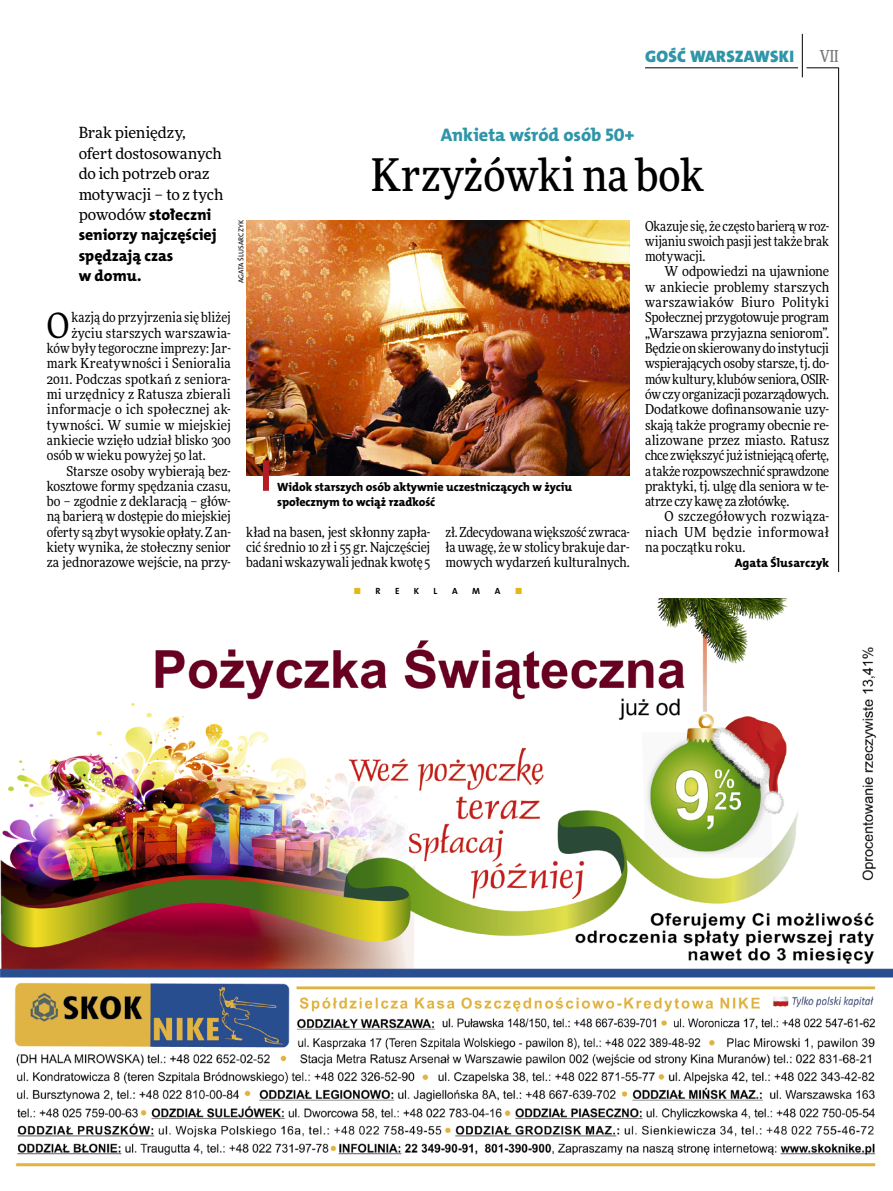
<style>
.page{position:relative;width:893px;height:1191px;background:#fff}
.page>*{position:absolute;margin:0;border:0;box-sizing:border-box;transform-origin:0 0}
.t1{font:500 45px "Freeday Narrow";color:#000}
.t2{font:34.8px "Freeday Narrow News";color:#000}
.t3{font:18.3px "The Mix HP8 Ex Bld";letter-spacing:-.005em;color:#2f95a8}
.t4{font:16.65px "The Mix HP9 Blk";letter-spacing:.02em;color:#2f95a8}
.t5{font:500 16.5px "Freeday Narrow";color:#777778;scale:.9 1}
.t6{font:15.75px/20.4px "The Mix HP8 Ex Bld";letter-spacing:-.005em;color:#000}
.t7{font:15.45px/20.4px "Freeday News";letter-spacing:-.01em;color:#000}
.t8{font:13.65px/15.3px "Freeday Narrow News";color:#000;text-align:justify}
.t9{font:13.65px "Freeday Narrow News";letter-spacing:.02em;color:#000}
.t10{font:12.3px "The Mix HP8 Ex Bld";letter-spacing:.005em;color:#000}
.t11{font:12px/15.3px "The Mix HP8 Ex Bld";letter-spacing:-.005em;color:#000}
.t12{font:9px "The Mix HP7 Bld";color:#000}
.t13{font:9px "The Mix HP7 Bld";color:#e3b816}
.t14{font:7.2px "The Mix HP5 Plain";letter-spacing:.005em;color:#000}
.s1{font-family:"Freeday News";font-size:15.45px}
.s2{color:#000}
</style>
<div class="page">
<hr style="left:806px;top:68px;width:33px;height:1px;background:#000">
<hr style="left:645px;top:68px;width:153px;height:1px;background:#000">
<hr style="left:802px;top:34px;width:1px;height:43px;background:#000">
<hr style="left:838px;top:68px;width:1px;height:504px;background:#000">
<img style="left:0;top:598px;width:893px;height:569px">
<img style="left:246px;top:220px;width:384px;height:255px">
<div style="left:263px;top:460px;width:6px;height:31px;background:#b51b24"></div>
<p class="t4" style="left:645px;top:46px;width:150px">GOŚĆ WARSZAWSKI</p>
<p class="t5" style="left:820px;top:46px;width:22px">VII</p>
<p class="t7" style="left:79px;top:122px;width:146px">Brak pieniędzy, ofert dostosowanych do ich potrzeb oraz motywacji – to z tych</p>
<p class="t6" style="left:79px;top:205px;width:139px"><span class="s1">powodów</span> stołeczni seniorzy najczęściej spędzają czas<br>w domu.</p>
<h3 class="t3" style="left:441px;top:123px;width:195px">Ankieta wśród osób 50+</h3>
<h1 class="t1" style="left:371px;top:147px;width:334px">Krzyżówki na bok</h1>
<p class="t8" style="left:645px;top:218px;width:186px">Okazuje się, że często barierą w roz&shy;wijaniu swoich pasji jest także brak motywacji.</p>
<p class="t8" style="left:645px;top:264px;width:186px;text-indent:20px">W odpowiedzi na ujawnione w ankiecie problemy starszych warszawiaków Biuro Polityki Społecznej przygotowuje program „Warszawa przyjazna seniorom”.<br>Będzie on skierowany do instytucji wspierających osoby starsze, tj. do&shy;mów kultury, klubów seniora, OSIR&shy;ów czy organizacji pozarządowych.<br>Dodatkowe dofinansowanie uzy&shy;skają także programy obecnie re&shy;alizowane przez miasto. Ratusz chce zwiększyć już istniejącą ofertę, a także rozpowszechnić sprawdzone praktyki, tj. ulgę dla seniora w te&shy;atrze czy kawę za złotówkę.</p>
<p class="t8" style="left:645px;top:509px;width:186px;text-indent:20px">O szczegółowych rozwiąza&shy;niach UM będzie informował na początku roku.</p>
<p class="t10" style="left:735px;top:555px;width:96px">Agata Ślusarczyk</p>
<p class="t14" style="left:237px;top:283px;width:64px;rotate:-90deg">Agata Ślusarczyk</p>
<h2 class="t2" style="left:47px;top:304px;width:24px">O</h2>
<p class="t8" style="left:71px;top:310px;width:161px">kazją do przyjrzenia się bliżej</p>
<p class="t8" style="left:71px;top:325px;width:161px">życiu starszych warszawia-</p>
<p class="t8" style="left:47px;top:340px;width:186px">ków były tegoroczne imprezy: Jar-</p>
<p class="t8" style="left:47px;top:356px;width:186px">mark Kreatywności i Senioralia</p>
<p class="t8" style="left:47px;top:371px;width:186px">2011. Podczas spotkań z seniora-</p>
<p class="t8" style="left:47px;top:386px;width:186px">mi urzędnicy z Ratusza zbierali</p>
<p class="t9" style="left:47px;top:401px;width:186px">informacje o ich społecznej ak-</p>
<p class="t8" style="left:47px;top:417px;width:186px">tywności. W sumie w miejskiej</p>
<p class="t8" style="left:47px;top:432px;width:186px">ankiecie wzięło udział blisko 300</p>
<p class="t8" style="left:47px;top:447px;width:160px">osób w wieku powyżej 50 lat.</p>
<p class="t8" style="left:66px;top:463px;width:166px">Starsze osoby wybierają bez-</p>
<p class="t8" style="left:47px;top:478px;width:186px">kosztowe formy spędzania czasu,</p>
<p class="t8" style="left:47px;top:493px;width:186px">bo – zgodnie z deklaracją – głów-</p>
<p class="t8" style="left:47px;top:509px;width:186px">ną barierą w dostępie do miejskiej</p>
<p class="t8" style="left:47px;top:524px;width:186px">oferty są zbyt wysokie opłaty. Z an-</p>
<p class="t8" style="left:47px;top:539px;width:186px">kiety wynika, że stołeczny senior</p>
<p class="t8" style="left:47px;top:555px;width:186px">za jednorazowe wejście, na przy-</p>
<p class="t11" style="left:277px;top:479px;width:296px">Widok starszych osób aktywnie uczestniczących w życiu społecznym to wciąż rzadkość</p>
<p class="t8" style="left:246px;top:524px;width:186px">kład na basen, jest skłonny zapła&shy;cić średnio 10 zł i 55 gr. Najczęściej badani wskazywali jednak kwotę 5</p>
<p class="t8" style="left:446px;top:524px;width:186px">zł. Zdecydowana większość zwraca&shy;ła uwagę, że w stolicy brakuje dar&shy;mowych wydarzeń kulturalnych.</p>
<p class="t13" style="left:353px;top:585px;width:28px">■ <span class="s2">R</span></p>
<p class="t12" style="left:395px;top:585px;width:6px">E</p>
<p class="t12" style="left:414px;top:585px;width:16px">KLA</p>
<p class="t12" style="left:472px;top:585px;width:9px">M</p>
<p class="t12" style="left:495px;top:585px;width:7px">A</p>
<p class="t13" style="left:515px;top:585px;width:9px">■</p>
</div>
